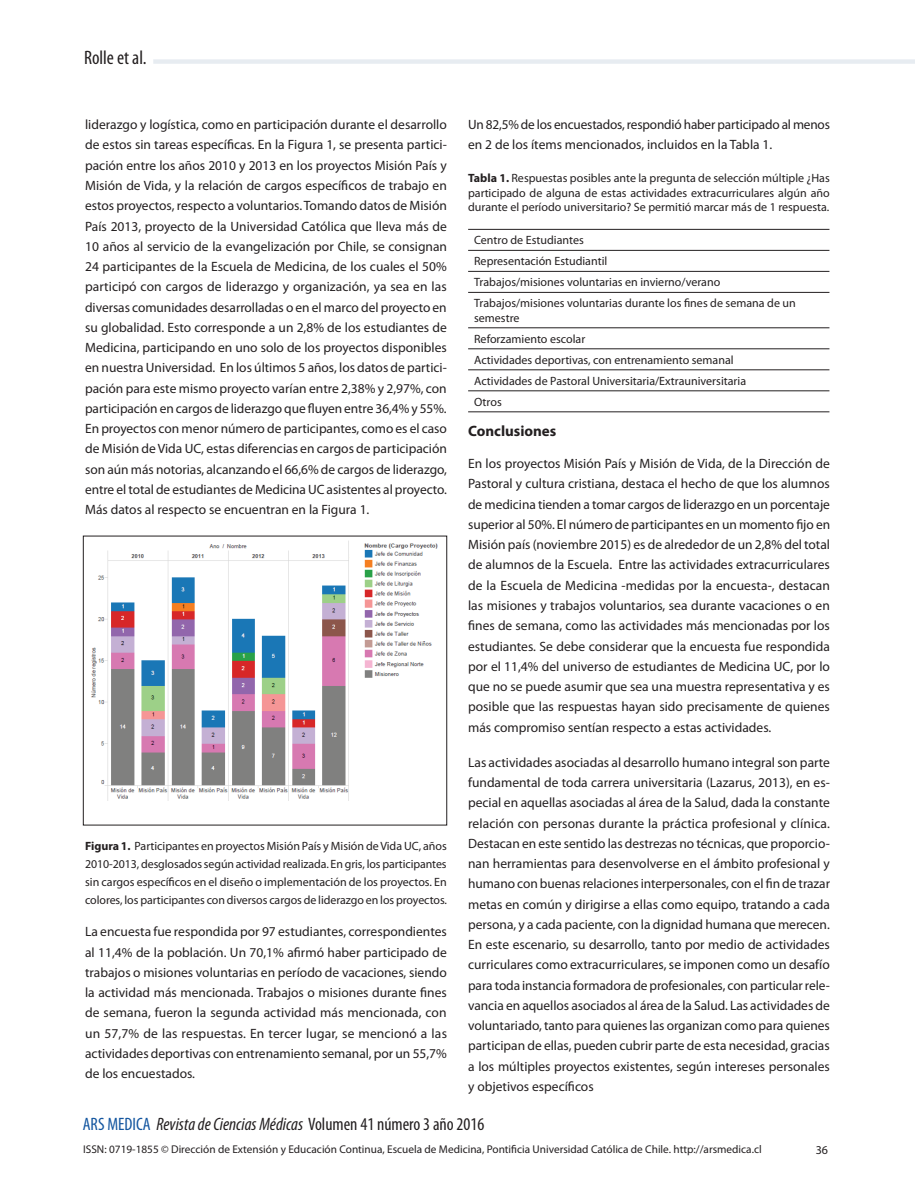
<style>
.page{position:relative;width:915px;height:1191px;background:#fff}
.page>*{position:absolute;margin:0;border:0;box-sizing:border-box;transform-origin:0 0}
.t1{font:condensed 19.5px "Myriad Pro";color:#231f20}
.t2{font:italic condensed 18px "Myriad Pro";color:#231f20}
.t3{font:700 15px "Myriad Pro";color:#231f20}
.t4{font:13.5px/20.2px "Myriad Pro";color:#231f20;text-align:justify}
.t5{font:12px/21px "Myriad Pro";color:#231f20;text-align:justify}
.t6{font:11.25px "Myriad Pro";color:#231f20}
.s1{font-weight:700}
.s2{font-style:normal;color:#13559f}
.s3{font-style:normal}
</style>
<div class="page">
<div style="left:153px;top:59px;width:761px;height:5px;background:#e7ecf1"></div>
<img style="left:91px;top:541px;width:347px;height:259px">
<hr style="left:468px;top:229px;width:361px;height:1px;background:#231f20">
<hr style="left:468px;top:250px;width:361px;height:1px;background:#231f20">
<hr style="left:468px;top:271px;width:361px;height:1px;background:#231f20">
<hr style="left:468px;top:292px;width:361px;height:1px;background:#231f20">
<hr style="left:468px;top:327px;width:361px;height:1px;background:#231f20">
<hr style="left:468px;top:348px;width:361px;height:1px;background:#231f20">
<hr style="left:468px;top:369px;width:361px;height:1px;background:#231f20">
<hr style="left:468px;top:390px;width:361px;height:1px;background:#231f20">
<hr style="left:468px;top:411px;width:361px;height:1px;background:#231f20">
<h1 class="t1" style="left:84px;top:47px;width:64px">Rolle et al.</h1>
<p class="t4" style="left:85px;top:114px;width:363px">liderazgo y logística, como en participación durante el desarrollo de estos sin tareas específicas. En la Figura 1, se presenta partici&shy;pación entre los años 2010 y 2013 en los proyectos Misión País y Misión de Vida, y la relación de cargos específicos de trabajo en estos proyectos, respecto a voluntarios. Tomando datos de Misión País 2013, proyecto de la Universidad Católica que lleva más de 10 años al servicio de la evangelización por Chile, se consignan 24 participantes de la Escuela de Medicina, de los cuales el 50% participó con cargos de liderazgo y organización, ya sea en las diversas comunidades desarrolladas o en el marco del proyecto en su globalidad. Esto corresponde a un 2,8% de los estudiantes de Medicina, participando en uno solo de los proyectos disponibles en nuestra Universidad. En los últimos 5 años, los datos de partici&shy;pación para este mismo proyecto varían entre 2,38% y 2,97%, con participación en cargos de liderazgo que fluyen entre 36,4% y 55%.<br>En proyectos con menor número de participantes, como es el caso de Misión de Vida UC, estas diferencias en cargos de participación son aún más notorias, alcanzando el 66,6% de cargos de liderazgo, entre el total de estudiantes de Medicina UC asistentes al proyecto.<br>Más datos al respecto se encuentran en la Figura 1.</p>
<p class="t5" style="left:85px;top:837px;width:363px;line-height:18px"><span class="s1">Figura 1.</span> Participantes en proyectos Misión País y Misión de Vida UC, años 2010-2013, desglosados según actividad realizada. En gris, los participantes sin cargos específicos en el diseño o implementación de los proyectos. En colores, los participantes con diversos cargos de liderazgo en los proyectos.</p>
<p class="t4" style="left:85px;top:921px;width:363px">La encuesta fue respondida por 97 estudiantes, correspondientes al 11,4% de la población. Un 70,1% afirmó haber participado de trabajos o misiones voluntarias en período de vacaciones, siendo la actividad más mencionada. Trabajos o misiones durante fines de semana, fueron la segunda actividad más mencionada, con un 57,7% de las respuestas. En tercer lugar, se mencionó a las actividades deportivas con entrenamiento semanal, por un 55,7% de los encuestados.</p>
<p class="t4" style="left:468px;top:114px;width:363px">Un 82,5% de los encuestados, respondió haber participado al menos en 2 de los ítems mencionados, incluidos en la Tabla 1.</p>
<p class="t5" style="left:468px;top:171px;width:363px;line-height:14.4px"><span class="s1">Tabla 1.</span> Respuestas posibles ante la pregunta de selección múltiple ¿Has participado de alguna de estas actividades extracurriculares algún año durante el período universitario? Se permitió marcar más de 1 respuesta.</p>
<p class="t5" style="left:474px;top:230px;width:323px;text-align:left">Centro de Estudiantes<br>Representación Estudiantil<br>Trabajos/misiones voluntarias en invierno/verano Trabajos/misiones voluntarias durante los fines de semana de un</p>
<p class="t5" style="left:474px;top:307px;width:273px;text-align:left">semestre<br>Reforzamiento escolar<br>Actividades deportivas, con entrenamiento semanal<br>Actividades de Pastoral Universitaria/Extrauniversitaria<br>Otros</p>
<p class="t3" style="left:468px;top:421px;width:90px">Conclusiones</p>
<p class="t4" style="left:468px;top:453px;width:363px">En los proyectos Misión País y Misión de Vida, de la Dirección de Pastoral y cultura cristiana, destaca el hecho de que los alumnos de medicina tienden a tomar cargos de liderazgo en un porcentaje superior al 50%. El número de participantes en un momento fijo en Misión país (noviembre 2015) es de alrededor de un 2,8% del total de alumnos de la Escuela. Entre las actividades extracurriculares de la Escuela de Medicina -medidas por la encuesta-, destacan las misiones y trabajos voluntarios, sea durante vacaciones o en fines de semana, como las actividades más mencionadas por los estudiantes. Se debe considerar que la encuesta fue respondida por el 11,4% del universo de estudiantes de Medicina UC, por lo que no se puede asumir que sea una muestra representativa y es posible que las respuestas hayan sido precisamente de quienes más compromiso sentían respecto a estas actividades.</p>
<p class="t4" style="left:468px;top:752px;width:363px">Las actividades asociadas al desarrollo humano integral son parte fundamental de toda carrera universitaria (Lazarus, 2013), en es&shy;pecial en aquellas asociadas al área de la Salud, dada la constante relación con personas durante la práctica profesional y clínica.<br>Destacan en este sentido las destrezas no técnicas, que proporcio&shy;nan herramientas para desenvolverse en el ámbito profesional y humano con buenas relaciones interpersonales, con el fin de trazar metas en común y dirigirse a ellas como equipo, tratando a cada persona, y a cada paciente, con la dignidad humana que merecen.<br>En este escenario, su desarrollo, tanto por medio de actividades curriculares como extracurriculares, se imponen como un desafío para toda instancia formadora de profesionales, con particular rele&shy;vancia en aquellos asociados al área de la Salud. Las actividades de voluntariado, tanto para quienes las organizan como para quienes participan de ellas, pueden cubrir parte de esta necesidad, gracias a los múltiples proyectos existentes, según intereses personales y objetivos específicos</p>
<h2 class="t2" style="left:83px;top:1113px;width:403px"><span class="s2">ARS MEDICA</span> Revista de Ciencias Médicas <span class="s3">Volumen 41 número 3 año 2016</span></h2>
<p class="t6" style="left:83px;top:1141px;width:679px">ISSN: 0719-1855 © Dirección de Extensión y Educación Continua, Escuela de Medicina, Pontificia Universidad Católica de Chile. http://arsmedica.cl</p>
<p class="t5" style="left:815px;top:1139px;width:14px">36</p>
</div>
